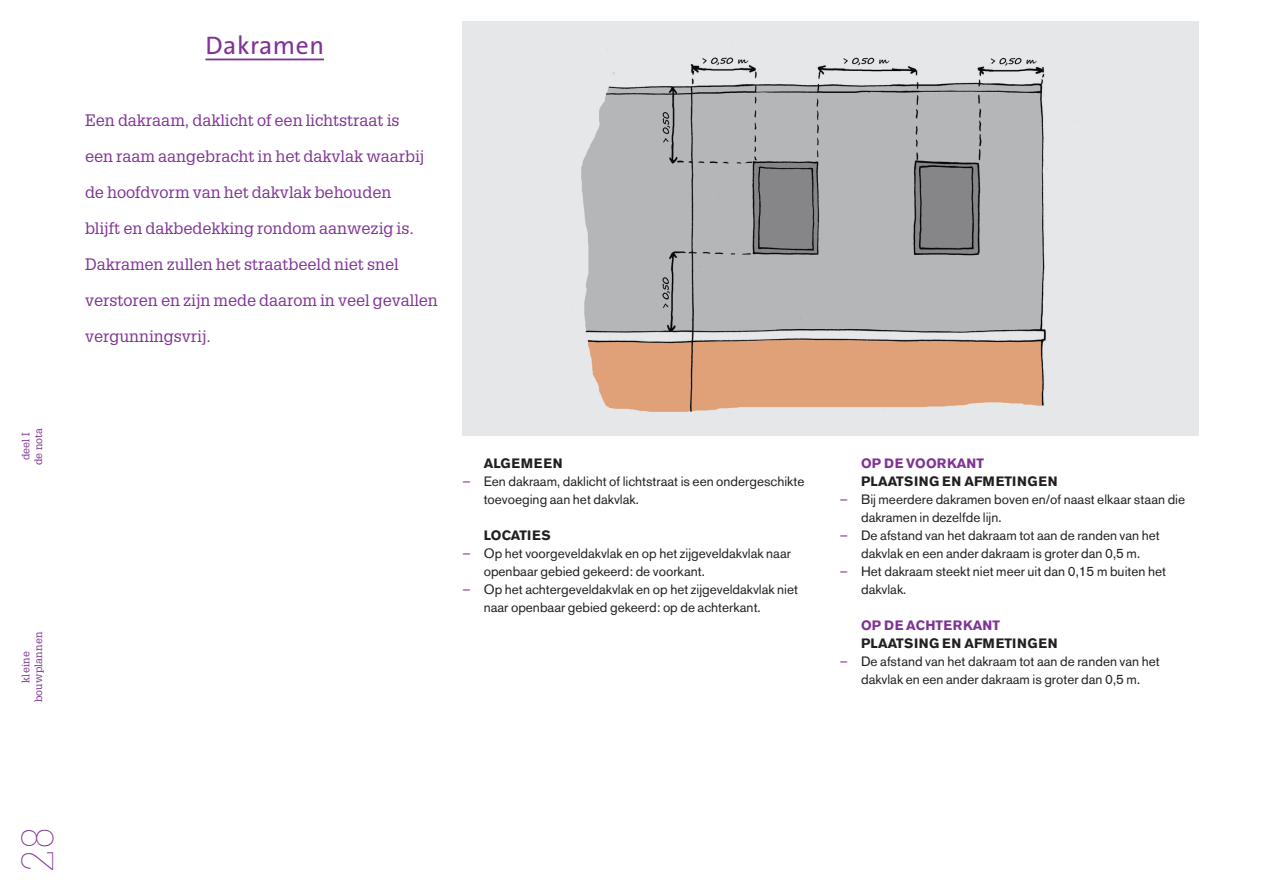
<style>
.page{position:relative;width:1263px;height:893px;background:#fff}
.page>*{position:absolute;margin:0;border:0;box-sizing:border-box;transform-origin:0 0}
.t1{font:100 43.65px "Glypha";color:#7f3394}
.onderkop_onderstree{font:25.5px "The Sans B5 Plain";letter-spacing:.02em;color:#7f3394}
.intro{font:16.2px "Glypha";color:#7f3394}
.body{font:13.5px/18px "Akzidenz Grotesk Pro";color:#231f20}
.body_kop{font:700 13.5px "Akzidenz Grotesk Pro";letter-spacing:.02em;color:#231f20}
.body_kop-2{font:700 13.5px "Akzidenz Grotesk Pro";letter-spacing:.01em;color:#7f3394}
.body_kop-3{font:700 13.5px "Akzidenz Grotesk Pro";letter-spacing:.05em;color:#231f20}
.t2{font:10.5px/12.6px "Glypha";letter-spacing:.02em;color:#7f3394;text-align:center}
.s1{color:#7f3394}
</style>
<div class="page">
<hr style="left:205px;top:59px;width:119px;height:1px;background:#7f3394">
<div style="left:462px;top:21px;width:737px;height:415px;background:#e6e7e9"></div>
<img style="left:581px;top:57px;width:466px;height:355px">
<p class="t2" style="left:19px;top:465px;width:39px;rotate:-90deg">deel I de nota</p>
<p class="t2" style="left:32px;top:702px;width:72px;rotate:-90deg">bouwplannen</p>
<p class="t2" style="left:19px;top:683px;width:33px;rotate:-90deg">kleine</p>
<p class="onderkop_onderstree" style="left:205px;top:32px;width:120px">Dakramen</p>
<p class="intro" style="left:85px;top:110px;width:316px">Een dakraam, daklicht of een lichtstraat is</p>
<p class="intro" style="left:85px;top:146px;width:341px">een raam aangebracht in het dakvlak waarbij</p>
<p class="intro" style="left:85px;top:182px;width:308px">de hoofdvorm van het dakvlak behouden</p>
<p class="intro" style="left:85px;top:218px;width:330px">blijft en dakbedekking rondom aanwezig is.</p>
<p class="intro" style="left:85px;top:254px;width:315px">Dakramen zullen het straatbeeld niet snel</p>
<p class="intro" style="left:85px;top:290px;width:354px">verstoren en zijn mede daarom in veel gevallen</p>
<p class="intro" style="left:85px;top:326px;width:128px">vergunningsvrij.</p>
<p class="body_kop-3" style="left:484px;top:455px;width:80px">ALGEMEEN</p>
<p class="body" style="left:484px;top:472px;width:322px;text-indent:-21px"><span class="s1">–</span> Een dakraam, daklicht of lichtstraat is een ondergeschikte toevoeging aan het dakvlak.</p>
<p class="body_kop" style="left:484px;top:527px;width:69px">LOCATIES</p>
<p class="body" style="left:484px;top:544px;width:309px;text-indent:-21px"><span class="s1">–</span> Op het voorgeveldakvlak en op het zijgeveldakvlak naar openbaar gebied gekeerd: de voorkant.</p>
<p class="body" style="left:484px;top:580px;width:316px;text-indent:-21px"><span class="s1">–</span> Op het achtergeveldakvlak en op het zijgeveldakvlak niet naar openbaar gebied gekeerd: op de achterkant.</p>
<p class="body_kop-2" style="left:861px;top:455px;width:124px">OP DE VOORKANT</p>
<p class="body_kop" style="left:861px;top:473px;width:198px">PLAATSING EN AFMETINGEN</p>
<p class="body" style="left:861px;top:490px;width:326px;text-indent:-21px"><span class="s1">–</span> Bij meerdere dakramen boven en/of naast elkaar staan die dakramen in dezelfde lijn.</p>
<p class="body" style="left:840px;top:526px;width:322px;text-align:center"><span class="s1">–</span> De afstand van het dakraam tot aan de randen van het dakvlak en een ander dakraam is groter dan 0,5 m.</p>
<p class="body" style="left:861px;top:562px;width:306px;text-indent:-21px"><span class="s1">–</span> Het dakraam steekt niet meer uit dan 0,15 m buiten het dakvlak.</p>
<p class="body_kop-2" style="left:861px;top:617px;width:140px">OP DE ACHTERKANT</p>
<p class="body_kop" style="left:861px;top:635px;width:198px">PLAATSING EN AFMETINGEN</p>
<p class="body" style="left:840px;top:652px;width:322px;text-align:center"><span class="s1">–</span> De afstand van het dakraam tot aan de randen van het dakvlak en een ander dakraam is groter dan 0,5 m.</p>
<h1 class="t1" style="left:12px;top:872px;width:46px;rotate:-90deg">28</h1>
</div>
